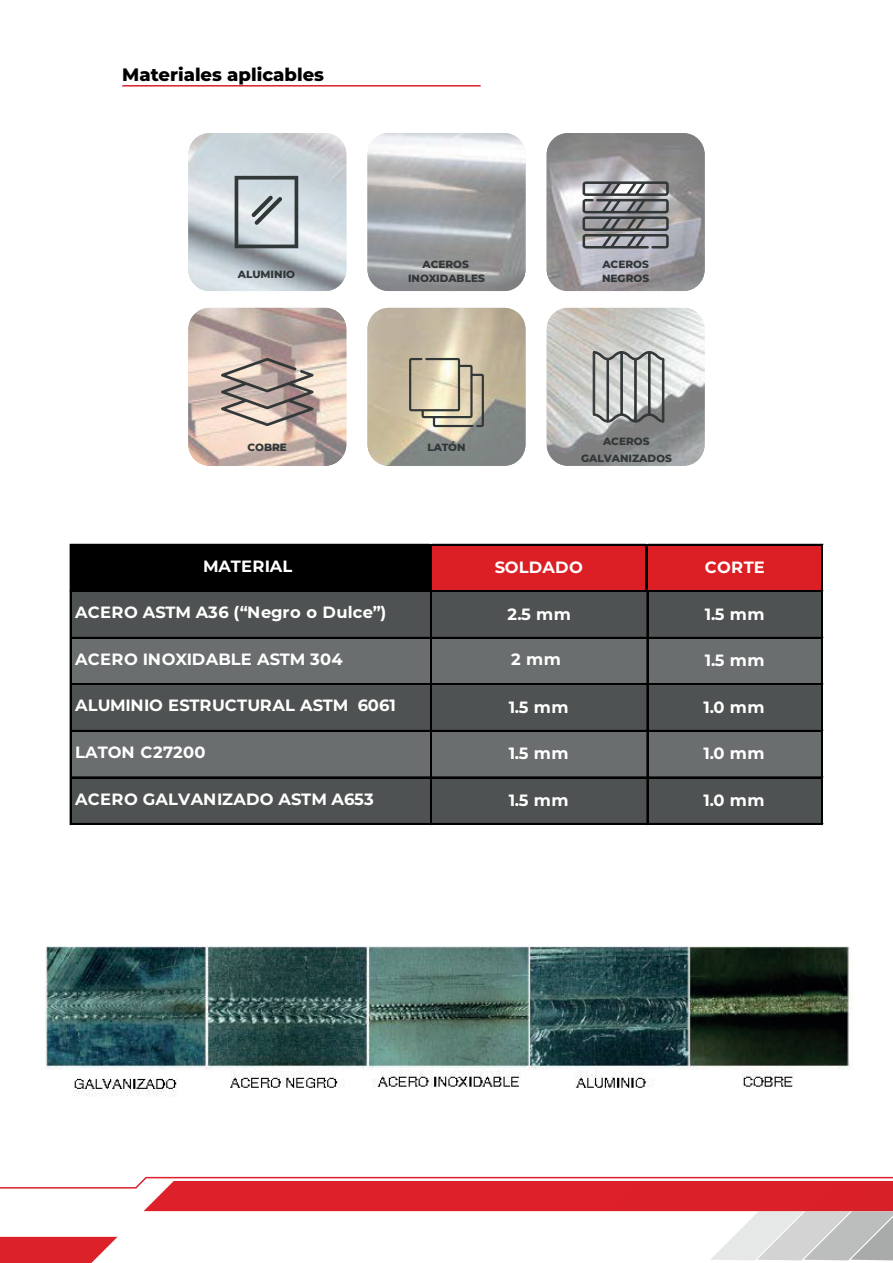
<style>
.page{position:relative;width:893px;height:1263px;background:#fff}
.page>*{position:absolute;margin:0;border:0;box-sizing:border-box;transform-origin:0 0}
.t1{font:800 18px "Montserrat";color:#000001}
.t2{font:700 16.35px "Montserrat";letter-spacing:.005em;color:#fff}
.t3{font:800 10.5px/14px "Montserrat";color:#323738;text-align:center}
</style>
<div class="page">
<svg style="left:0;top:1176px;width:893px;height:87px"></svg>
<hr style="left:122px;top:85px;width:359px;height:2px;background:#db1f2c">
<svg style="left:188px;top:308px;width:158px;height:158px;background:#ceb9af"></svg>
<svg style="left:368px;top:308px;width:157px;height:158px;background:#b3ab98"></svg>
<svg style="left:547px;top:308px;width:158px;height:158px;background:#b7b8b6"></svg>
<svg style="left:547px;top:133px;width:158px;height:158px;background:#9c9b9e"></svg>
<svg style="left:188px;top:133px;width:158px;height:158px;background:#c5ced3"></svg>
<svg style="left:368px;top:133px;width:157px;height:158px;background:#acaeb0"></svg>
<svg style="left:657px;top:455px;width:8px;height:7px"></svg>
<svg style="left:235px;top:176px;width:63px;height:72px;background:#adb6b9"></svg>
<svg style="left:221px;top:358px;width:93px;height:68px;background:#b0a099"></svg>
<svg style="left:409px;top:358px;width:75px;height:69px;background:#c1b8a0"></svg>
<svg style="left:583px;top:181px;width:86px;height:68px;background:#828387"></svg>
<svg style="left:592px;top:350px;width:73px;height:73px;background:#a8abaa"></svg>
<img style="left:46px;top:946px;width:806px;height:150px">
<div style="left:71px;top:545px;width:361px;height:47px;background:#000001"></div>
<div style="left:431px;top:545px;width:392px;height:47px;background:#dc1f25"></div>
<div style="left:71px;top:591px;width:752px;height:47px;background:#4f5252"></div>
<div style="left:71px;top:637px;width:752px;height:48px;background:#6a6e6f"></div>
<div style="left:71px;top:684px;width:752px;height:48px;background:#4f5252"></div>
<div style="left:71px;top:730px;width:752px;height:48px;background:#6a6e6f"></div>
<div style="left:71px;top:777px;width:752px;height:48px;background:#4f5252"></div>
<hr style="left:71px;top:544px;width:358px;height:1px;background:#000001">
<hr style="left:432px;top:544px;width:214px;height:1px;background:#000001">
<hr style="left:70px;top:544px;width:1px;height:47px;background:#000001">
<hr style="left:71px;top:591px;width:358px;height:1px;background:#000001">
<hr style="left:429px;top:544px;width:3px;height:48px;background:#000001">
<hr style="left:432px;top:590px;width:214px;height:1px;background:#000001">
<hr style="left:432px;top:591px;width:214px;height:1px;background:#000001">
<hr style="left:646px;top:544px;width:2px;height:48px;background:#000001">
<hr style="left:821px;top:545px;width:1px;height:46px;background:#000001">
<hr style="left:822px;top:545px;width:1px;height:46px;background:#000001">
<hr style="left:70px;top:591px;width:1px;height:234px;background:#000001">
<hr style="left:430px;top:592px;width:1px;height:233px;background:#000001">
<hr style="left:431px;top:592px;width:1px;height:233px;background:#000001">
<hr style="left:647px;top:592px;width:1px;height:233px;background:#000001">
<hr style="left:821px;top:592px;width:1px;height:233px;background:#000001">
<hr style="left:822px;top:592px;width:1px;height:233px;background:#000001">
<hr style="left:648px;top:544px;width:175px;height:1px;background:#000001">
<hr style="left:648px;top:590px;width:175px;height:1px;background:#000001">
<hr style="left:648px;top:591px;width:175px;height:1px;background:#000001">
<hr style="left:71px;top:637px;width:752px;height:1px;background:#000001">
<hr style="left:71px;top:684px;width:752px;height:1px;background:#000001">
<hr style="left:71px;top:730px;width:752px;height:2px;background:#000001">
<hr style="left:71px;top:777px;width:752px;height:1px;background:#000001">
<hr style="left:71px;top:823px;width:752px;height:2px;background:#000001">
<p class="t1" style="left:122px;top:62px;width:203px">Materiales aplicables</p>
<p class="t3" style="left:238px;top:266px;width:59px">ALUMINIO</p>
<p class="t3" style="left:408px;top:257px;width:78px">ACEROS<br>INOXIDABLES</p>
<p class="t3" style="left:602px;top:257px;width:49px;text-align:left">ACEROS<br>NEGROS</p>
<p class="t3" style="left:248px;top:440px;width:41px">COBRE</p>
<p class="t3" style="left:427px;top:440px;width:40px">LATÓN</p>
<p class="t3" style="left:581px;top:432px;width:92px;line-height:17.1px">ACEROS<br>GALVANIZAD S</p>
<p class="t2" style="left:203px;top:554px;width:91px">MATERIAL</p>
<p class="t2" style="left:495px;top:556px;width:89px">SOLDADO</p>
<p class="t2" style="left:705px;top:556px;width:61px">CORTE</p>
<p class="t2" style="left:75px;top:601px;width:313px">ACERO ASTM A36 (“Negro o Dulce”)</p>
<p class="t2" style="left:507px;top:602px;width:65px">2.5 mm</p>
<p class="t2" style="left:705px;top:602px;width:61px">1.5 mm</p>
<p class="t2" style="left:75px;top:647px;width:269px">ACERO INOXIDABLE ASTM 304</p>
<p class="t2" style="left:511px;top:647px;width:51px">2 mm</p>
<p class="t2" style="left:705px;top:649px;width:61px">1.5 mm</p>
<p class="t2" style="left:75px;top:694px;width:322px">ALUMINIO ESTRUCTURAL ASTM 6061</p>
<p class="t2" style="left:509px;top:695px;width:61px">1.5 mm</p>
<p class="t2" style="left:703px;top:695px;width:63px">1.0 mm</p>
<p class="t2" style="left:75px;top:740px;width:132px">LATON C27200</p>
<p class="t2" style="left:509px;top:742px;width:61px">1.5 mm</p>
<p class="t2" style="left:703px;top:742px;width:63px">1.0 mm</p>
<p class="t2" style="left:75px;top:787px;width:300px">ACERO GALVANIZADO ASTM A653</p>
<p class="t2" style="left:509px;top:788px;width:61px">1.5 mm</p>
<p class="t2" style="left:703px;top:788px;width:63px">1.0 mm</p>
</div>
